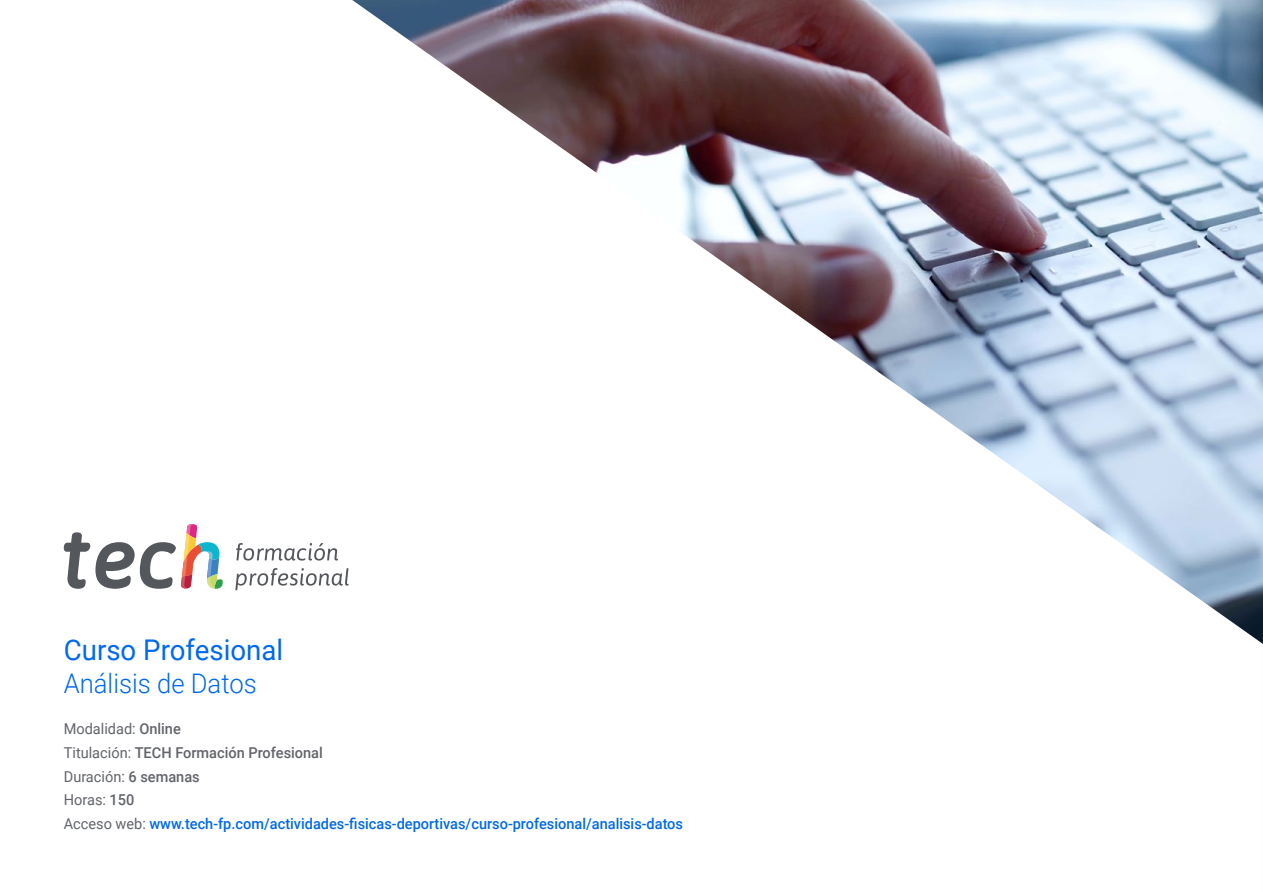
<style>
.page{position:relative;width:1263px;height:893px;background:#fff}
.page>*{position:absolute;margin:0;border:0;box-sizing:border-box;transform-origin:0 0}
.t1{font:28.5px "Roboto";color:#0169ee}
.t2{font:300 27px "Roboto";color:#0169ee;scale:.95 1}
.t3{font:500 15px/23.7px "Roboto";color:#0169ee}
.s1{font-weight:400;color:#61646a}
.s2{color:#61646a}
</style>
<div class="page">
<img style="left:352px;top:0;width:911px;height:644px">
<svg style="left:64px;top:524px;width:159px;height:65px"></svg>
<svg style="left:236px;top:543px;width:102px;height:18px"></svg>
<svg style="left:235px;top:568px;width:114px;height:22px"></svg>
<h1 class="t1" style="left:64px;top:630px;width:221px">Curso Profesional</h1>
<h2 class="t2" style="left:64px;top:665px;width:205px">Análisis de Datos</h2>
<p class="t3" style="left:64px;top:716px;width:621px"><span class="s1">Modalidad:</span> <span class="s2">Online<br></span><span class="s1">Titulación:</span> <span class="s2">TECH Formación Profesional<br></span><span class="s1">Duración:</span> <span class="s2">6 semanas<br></span><span class="s1">Horas:</span> <span class="s2">150<br></span><span class="s1">Acceso web:</span> www.tech-fp.com/actividades-fisicas-deportivas/curso-profesional/analisis-datos</p>
</div>
